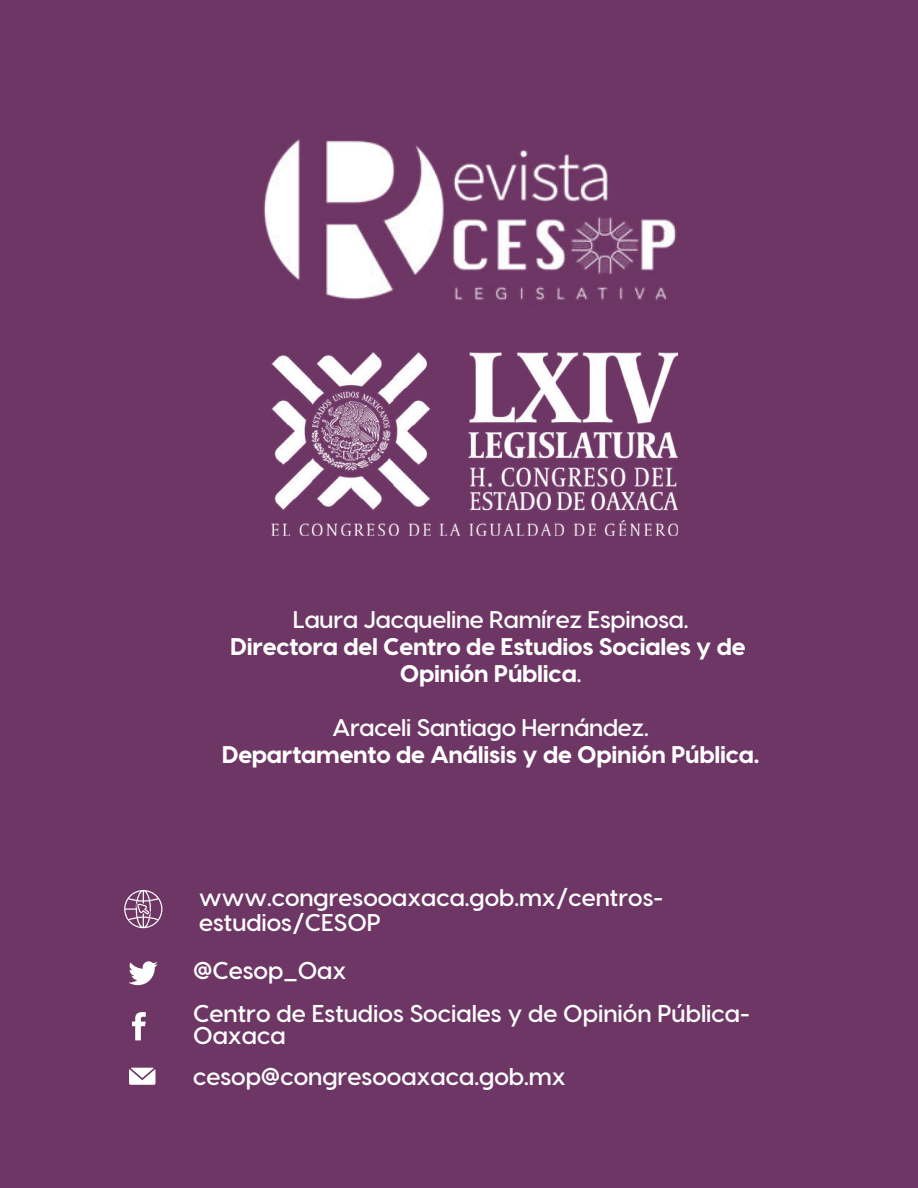
<style>
.page{position:relative;width:918px;height:1188px;background:#6e3665}
.page>*{position:absolute;margin:0;border:0;box-sizing:border-box;transform-origin:0 0}
.t1{font:600 24.15px/43.5px "Visby CF";color:#fff}
.t2{font:600 24px/25px "Visby CF";letter-spacing:-.01em;color:#fff}
.t3{font:800 24px/27px "Visby CF";letter-spacing:-.01em;color:#fff;text-align:center}
.s1{font-weight:600}
</style>
<div class="page">
<img style="left:271px;top:352px;width:406px;height:184px">
<img style="left:263px;top:139px;width:413px;height:164px">
<svg style="left:128px;top:961px;width:30px;height:24px"></svg>
<svg style="left:129px;top:1068px;width:26px;height:17px"></svg>
<svg style="left:132px;top:1012px;width:14px;height:28px"></svg>
<svg style="left:124px;top:890px;width:38px;height:38px"></svg>
<p class="t2" style="left:293px;top:605px;width:397px">Laura Jacqueline Ramírez Espinosa.</p>
<p class="t3" style="left:230px;top:631px;width:517px">Directora del Centro de Estudios Sociales y de<br>Opinión Pública<span class="s1">.</span></p>
<p class="t2" style="left:333px;top:713px;width:318px">Araceli Santiago Hernández.</p>
<p class="t3" style="left:222px;top:739px;width:539px">Departamento de Análisis y de Opinión Pública.</p>
<p class="t2" style="left:199px;top:884px;width:465px">www.congresooaxaca.gob.mx/centros&shy;estudios/CESOP</p>
<p class="t1" style="left:193px;top:947px;width:558px">@Cesop_Oax<br>Centro de Estudios Sociales y de Opinión Pública-</p>
<p class="t1" style="left:193px;top:1013px;width:374px;line-height:41.2px">Oaxaca cesop@congresooaxaca.gob.mx</p>
</div>
